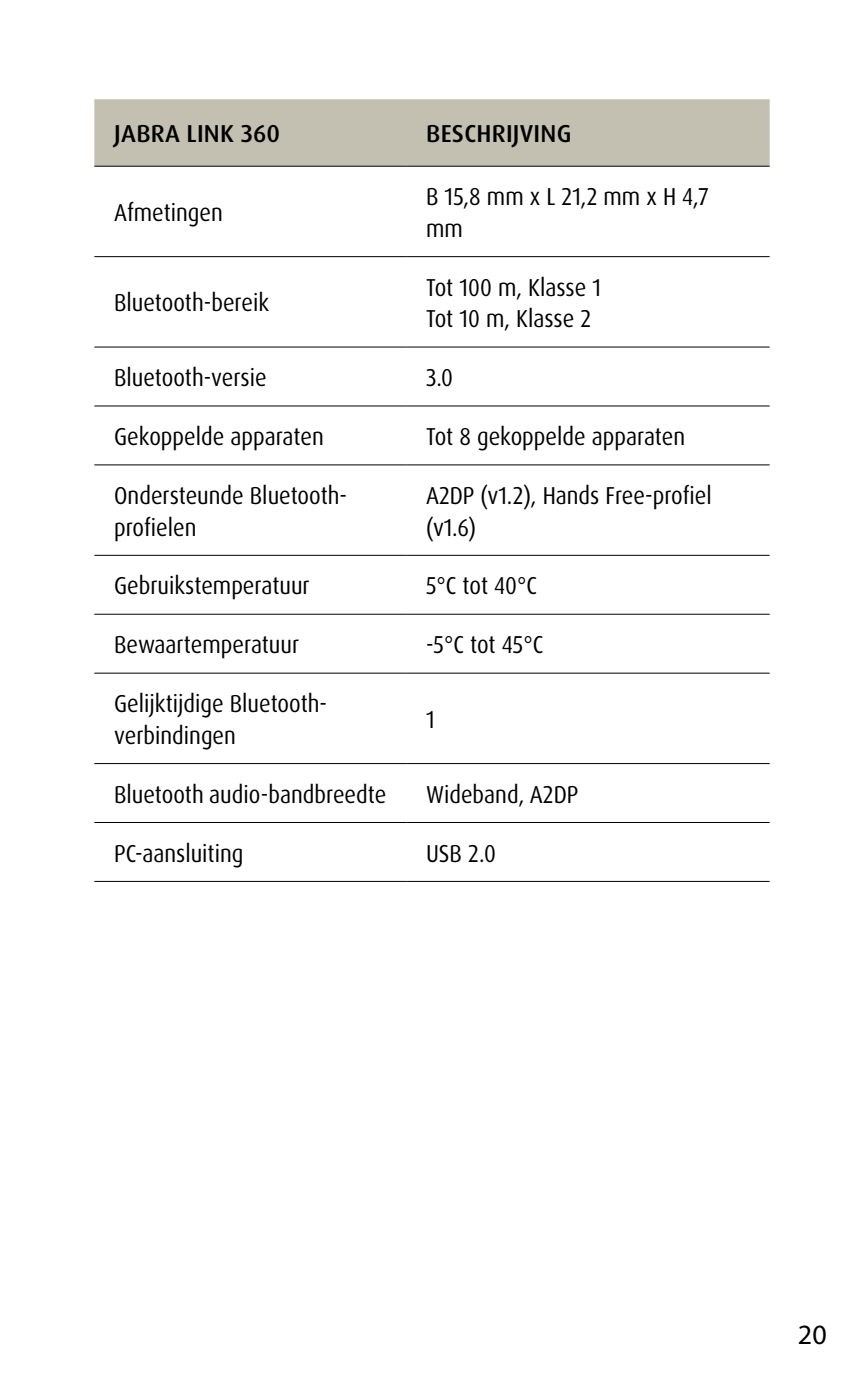
<style>
.page{position:relative;width:864px;height:1389px;background:#fff}
.page>*{position:absolute;margin:0;border:0;box-sizing:border-box;transform-origin:0 0}
.t1{font:28px "Myriad Pro";color:#000}
.t2{font:24.5px/31.5px "Dax Pro";color:#000;scale:.9 1}
.t3{font:500 24.5px "Dax Pro";letter-spacing:.01em;color:#000}
</style>
<div class="page">
<div style="left:94px;top:99px;width:675px;height:67px;background:#c4c0b1"></div>
<svg style="left:94px;top:257px;width:675px;height:624px"></svg>
<hr style="left:94px;top:166px;width:312px;height:1px;background:#000">
<hr style="left:406px;top:166px;width:363px;height:1px;background:#000">
<hr style="left:94px;top:256px;width:312px;height:1px;background:#000">
<hr style="left:406px;top:256px;width:363px;height:1px;background:#000">
<hr style="left:94px;top:346px;width:312px;height:2px;background:#000">
<hr style="left:406px;top:346px;width:363px;height:2px;background:#000">
<hr style="left:94px;top:405px;width:312px;height:2px;background:#000">
<hr style="left:406px;top:405px;width:363px;height:2px;background:#000">
<hr style="left:94px;top:464px;width:312px;height:1px;background:#000">
<hr style="left:406px;top:464px;width:363px;height:1px;background:#000">
<hr style="left:94px;top:555px;width:312px;height:1px;background:#000">
<hr style="left:406px;top:555px;width:363px;height:1px;background:#000">
<hr style="left:94px;top:614px;width:312px;height:1px;background:#000">
<hr style="left:406px;top:614px;width:363px;height:1px;background:#000">
<hr style="left:94px;top:673px;width:312px;height:1px;background:#000">
<hr style="left:406px;top:673px;width:363px;height:1px;background:#000">
<hr style="left:94px;top:763px;width:312px;height:1px;background:#000">
<hr style="left:406px;top:763px;width:363px;height:1px;background:#000">
<hr style="left:94px;top:822px;width:312px;height:1px;background:#000">
<hr style="left:94px;top:881px;width:312px;height:1px;background:#000">
<hr style="left:406px;top:822px;width:363px;height:1px;background:#000">
<hr style="left:406px;top:881px;width:363px;height:1px;background:#000">
<p class="t3" style="left:114px;top:118px;width:167px">JABRA LINK 360</p>
<p class="t3" style="left:426px;top:118px;width:147px">BESCHRIJVING</p>
<p class="t2" style="left:114px;top:197px;width:122px">Afmetingen</p>
<p class="t2" style="left:114px;top:287px;width:173px">Bluetooth-bereik</p>
<p class="t2" style="left:426px;top:181px;width:315px">B 15,8 mm x L 21,2 mm x H 4,7 mm</p>
<p class="t2" style="left:426px;top:272px;width:196px">Tot 100 m, Klasse 1<br>Tot 10 m, Klasse 2</p>
<p class="t2" style="left:114px;top:362px;width:171px">Bluetooth-versie</p>
<p class="t2" style="left:426px;top:362px;width:31px">3.0</p>
<p class="t2" style="left:114px;top:421px;width:234px">Gekoppelde apparaten</p>
<p class="t2" style="left:426px;top:421px;width:289px">Tot 8 gekoppelde apparaten</p>
<p class="t2" style="left:114px;top:480px;width:260px">Ondersteunde Bluetooth&shy;profielen</p>
<p class="t2" style="left:426px;top:480px;width:319px">A2DP (v1.2), Hands Free-profiel (v1.6)</p>
<p class="t2" style="left:114px;top:570px;width:218px">Gebruikstemperatuur</p>
<p class="t2" style="left:426px;top:570px;width:125px">5°C tot 40°C</p>
<p class="t2" style="left:114px;top:629px;width:207px">Bewaartemperatuur</p>
<p class="t2" style="left:426px;top:629px;width:132px">-5°C tot 45°C</p>
<p class="t2" style="left:114px;top:688px;width:238px">Gelijktijdige Bluetooth&shy;verbindingen</p>
<p class="t2" style="left:426px;top:704px;width:11px">1</p>
<p class="t2" style="left:114px;top:779px;width:304px">Bluetooth audio-bandbreedte</p>
<p class="t2" style="left:426px;top:779px;width:171px">Wideband, A2DP</p>
<p class="t2" style="left:114px;top:837px;width:145px">PC-aansluiting</p>
<p class="t2" style="left:426px;top:837px;width:79px">USB 2.0</p>
<p class="t1" style="left:797px;top:1317px;width:30px">20</p>
</div>
